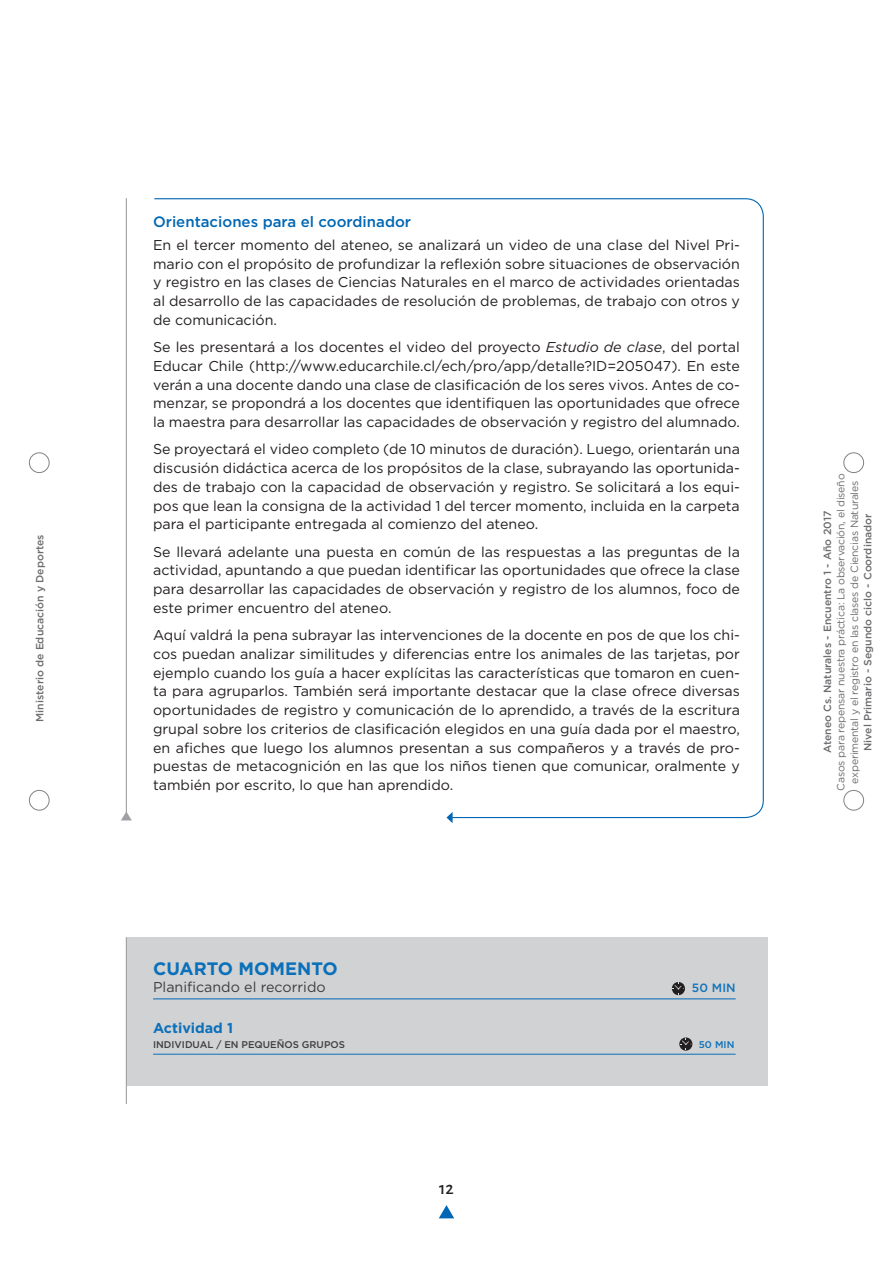
<style>
.page{position:relative;width:893px;height:1263px;background:#fff}
.page>*{position:absolute;margin:0;border:0;box-sizing:border-box;transform-origin:0 0}
.t1{font:700 18px "Gotham";color:#0a70b9}
.t2{font:500 18px "Alegreya Sans";color:#231f20}
.t3{font:500 15px "Gotham";color:#0167b4}
.t4{font:14.25px/18.8px "Gotham";color:#231f20;text-align:justify}
.t5{font:14.25px "Gotham";color:#3e3e3f}
.t6{font:700 14.25px "Gotham";color:#0a70b9}
.t7{font:500 12px "Gotham";color:#1174bb}
.t8{font:10.5px/13.5px "Gotham";letter-spacing:-.02em;color:#6c6d70;text-align:center}
.t9{font:500 10.5px "Gotham";color:#6c6d70}
.t10{font:500 9.75px "Gotham";color:#3e3e3f}
.t11{font:500 9.75px "Gotham";color:#0a70b9}
.s1{font-style:italic}
</style>
<div class="page">
<div style="left:126px;top:937px;width:642px;height:149px;background:#d1d2d4"></div>
<hr style="left:126px;top:198px;width:1px;height:616px;background:#a0a1a5">
<hr style="left:126px;top:937px;width:1px;height:167px;background:#a0a1a5">
<svg style="left:121px;top:811px;width:11px;height:9px"></svg>
<svg style="left:154px;top:198px;width:610px;height:621px"></svg>
<svg style="left:446px;top:812px;width:7px;height:11px"></svg>
<div style="left:29px;top:453px;width:20px;height:20px;border:1px solid #808285;border-radius:50%"></div>
<div style="left:29px;top:790px;width:20px;height:20px;border:1px solid #808285;border-radius:50%"></div>
<svg style="left:439px;top:1205px;width:15px;height:13px"></svg>
<div style="left:844px;top:453px;width:20px;height:20px;border:1px solid #808285;border-radius:50%"></div>
<div style="left:844px;top:790px;width:20px;height:20px;border:1px solid #808285;border-radius:50%"></div>
<hr style="left:153px;top:998px;width:583px;height:1px;background:#0167b4">
<hr style="left:153px;top:1054px;width:583px;height:1px;background:#0a70b9">
<svg style="left:672px;top:982px;width:13px;height:13px"></svg>
<svg style="left:679px;top:1037px;width:13px;height:14px"></svg>
<p class="t9" style="left:33px;top:722px;width:189px;rotate:-90deg">Ministerio de Educación y Deportes</p>
<p class="t3" style="left:153px;top:212px;width:260px">Orientaciones para el coordinador</p>
<p class="t4" style="left:153px;top:235px;width:588px">En el tercer momento del ateneo, se analizará un video de una clase del Nivel Pri&shy;mario con el propósito de profundizar la reflexión sobre situaciones de observación y registro en las clases de Ciencias Naturales en el marco de actividades orientadas al desarrollo de las capacidades de resolución de problemas, de trabajo con otros y de comunicación.</p>
<p class="t4" style="left:153px;top:337px;width:588px">Se les presentará a los docentes el video del proyecto <span class="s1">Estudio de clase</span>, del portal Educar Chile (http://www.educarchile.cl/ech/pro/app/detalle?ID=205047). En este verán a una docente dando una clase de clasificación de los seres vivos. Antes de co&shy;menzar, se propondrá a los docentes que identifiquen las oportunidades que ofrece la maestra para desarrollar las capacidades de observación y registro del alumnado.</p>
<p class="t4" style="left:153px;top:440px;width:588px">Se proyectará el video completo (de 10 minutos de duración). Luego, orientarán una discusión didáctica acerca de los propósitos de la clase, subrayando las oportunida&shy;des de trabajo con la capacidad de observación y registro. Se solicitará a los equi&shy;pos que lean la consigna de la actividad 1 del tercer momento, incluida en la carpeta para el participante entregada al comienzo del ateneo.</p>
<p class="t4" style="left:153px;top:542px;width:588px">Se llevará adelante una puesta en común de las respuestas a las preguntas de la actividad, apuntando a que puedan identificar las oportunidades que ofrece la clase para desarrollar las capacidades de observación y registro de los alumnos, foco de este primer encuentro del ateneo.</p>
<p class="t4" style="left:153px;top:625px;width:588px">Aquí valdrá la pena subrayar las intervenciones de la docente en pos de que los chi&shy;cos puedan analizar similitudes y diferencias entre los animales de las tarjetas, por ejemplo cuando los guía a hacer explícitas las características que tomaron en cuen&shy;ta para agruparlos. También será importante destacar que la clase ofrece diversas oportunidades de registro y comunicación de lo aprendido, a través de la escritura grupal sobre los criterios de clasificación elegidos en una guía dada por el maestro, en afiches que luego los alumnos presentan a sus compañeros y a través de pro&shy;puestas de metacognición en las que los niños tienen que comunicar, oralmente y también por escrito, lo que han aprendido.</p>
<p class="t1" style="left:153px;top:957px;width:186px">CUARTO MOMENTO</p>
<p class="t5" style="left:153px;top:978px;width:174px">Planificando el recorrido</p>
<p class="t7" style="left:692px;top:980px;width:46px">50 MIN</p>
<p class="t6" style="left:153px;top:1018px;width:82px">Actividad 1</p>
<p class="t10" style="left:153px;top:1038px;width:193px">INDIVIDUAL / EN PEQUEÑOS GRUPOS</p>
<p class="t11" style="left:699px;top:1038px;width:37px">50 MIN</p>
<p class="t2" style="left:439px;top:1176px;width:16px">12</p>
<p class="t8" style="left:834px;top:791px;width:319px;rotate:-90deg">Casos para repensar nuestra práctica: La observación, el diseño experimental y el registro en las clases de Ciencias Naturales</p>
<p class="t9" style="left:820px;top:753px;width:244px;rotate:-90deg">Ateneo Cs. Naturales - Encuentro 1 - Año 2017</p>
<p class="t9" style="left:861px;top:751px;width:239px;rotate:-90deg">Nivel Primario - Segundo ciclo - Coordinador</p>
</div>
